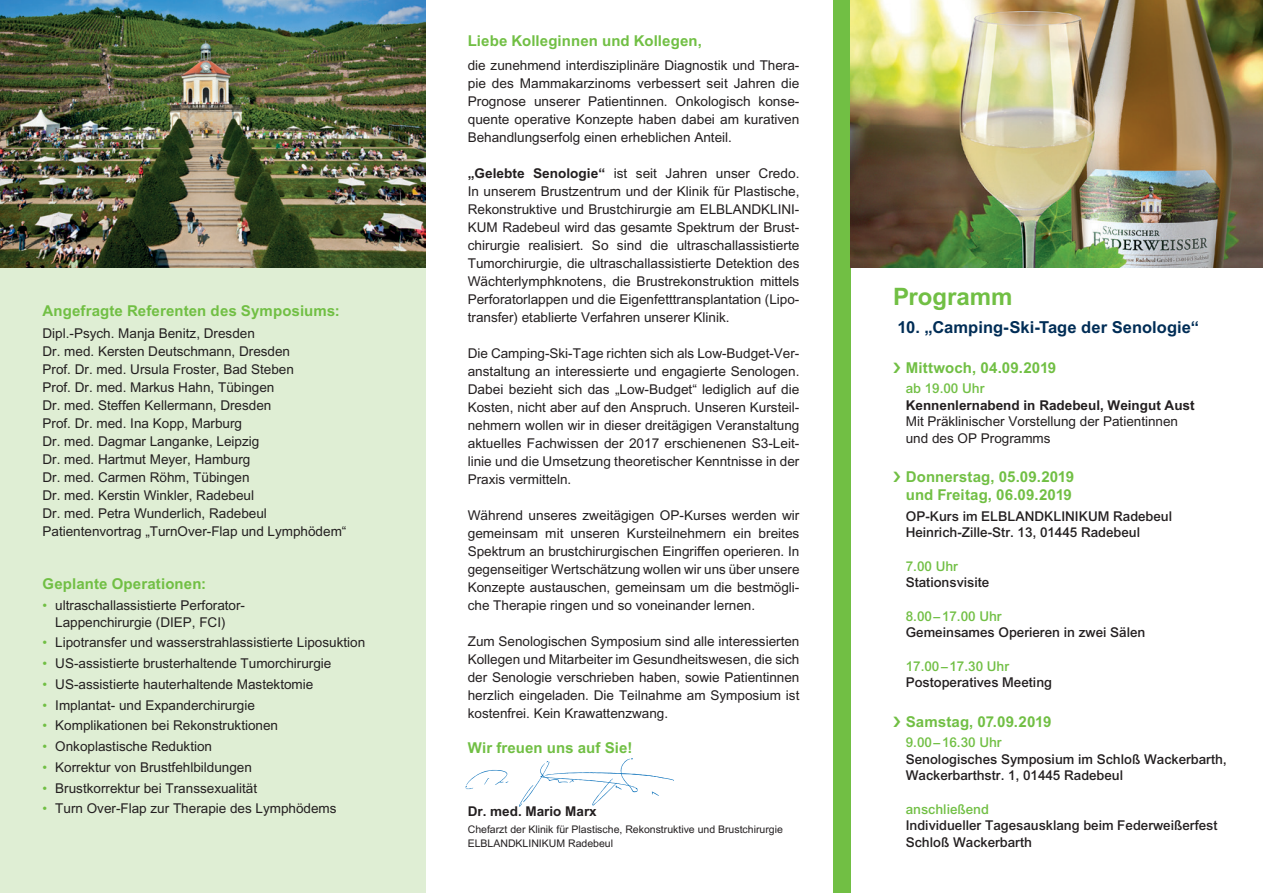
<style>
.page{position:relative;width:1263px;height:893px;background:#fff}
.page>*{position:absolute;margin:0;border:0;box-sizing:border-box;transform-origin:0 0}
.Titel_Bold{font:700 24px "Arial";color:#71bf44}
.Überschrift_ELK_BLAU{font:700 16.5px "Arial";letter-spacing:.005em;color:#002d56}
.Unterüberschrift_ELK{font:700 15px/18px "Arial";letter-spacing:.01em;color:#71bf44}
.Fließtext_block{font:13.5px/18px "Arial";color:#231f20;text-align:justify}
.Fließtext_links_ohne{font:13.5px/18px "Arial";color:#231f20}
.Programm{font:500 13.5px/16.5px "Arial";color:#231f20}
.Programm-2{font:13.5px/16.5px "Arial";color:#231f20}
.Fließtext_links_ohne-2{font:700 13.5px "Arial";color:#231f20}
.Fließtext_links_ohne-3{font:10.5px/13.5px "Arial";color:#231f20}
.s1{color:#71bf44}
.s2{font-weight:700}
.s3{font-weight:500;color:#71bf44}
</style>
<div class="page">
<div style="left:0;top:0;width:425px;height:893px;background:#dfeed4"></div>
<div style="left:833px;top:0;width:17px;height:893px;background:#71bf44"></div>
<svg style="left:466px;top:758px;width:208px;height:49px"></svg>
<img style="left:0;top:0;width:425px;height:268px">
<img style="left:850px;top:0;width:413px;height:268px">
<p class="Unterüberschrift_ELK" style="left:43px;top:302px;width:299px">Angefragte Referenten des Symposiums:</p>
<p class="Fließtext_links_ohne" style="left:43px;top:324px;width:305px">Dipl.-Psych. Manja Benitz, Dresden<br>Dr. med. Kersten Deutschmann, Dresden<br>Prof. Dr. med. Ursula Froster, Bad Steben<br>Prof. Dr. med. Markus Hahn, Tübingen<br>Dr. med. Steffen Kellermann, Dresden<br>Prof. Dr. med. Ina Kopp, Marburg<br>Dr. med. Dagmar Langanke, Leipzig<br>Dr. med. Hartmut Meyer, Hamburg<br>Dr. med. Carmen Röhm, Tübingen<br>Dr. med. Kerstin Winkler, Radebeul<br>Dr. med. Petra Wunderlich, Radebeul Patientenvortrag „TurnOver-Flap und Lymphödem“</p>
<p class="Unterüberschrift_ELK" style="left:43px;top:575px;width:165px">Geplante Operationen:</p>
<p class="Fließtext_block" style="left:43px;top:597px;width:204px;line-height:16.5px;text-align:center"><span class="s1">•</span> ultraschallassistierte Perforator-<br>Lappenchirurgie (DIEP, FCI)</p>
<p class="Fließtext_block" style="left:43px;top:633px;width:324px"><span class="s1">•</span> Lipotransfer und wasserstrahlassistierte Liposuktion</p>
<p class="Fließtext_block" style="left:43px;top:654px;width:290px"><span class="s1">•</span> US-assistierte brusterhaltende Tumorchirurgie</p>
<p class="Fließtext_block" style="left:43px;top:675px;width:272px"><span class="s1">•</span> US-assistierte hauterhaltende Mastektomie</p>
<p class="Fließtext_block" style="left:43px;top:696px;width:214px"><span class="s1">•</span> Implantat- und Expanderchirurgie</p>
<p class="Fließtext_block" style="left:43px;top:716px;width:237px"><span class="s1">•</span> Komplikationen bei Rekonstruktionen</p>
<p class="Fließtext_block" style="left:43px;top:737px;width:171px"><span class="s1">•</span> Onkoplastische Reduktion</p>
<p class="Fließtext_block" style="left:43px;top:758px;width:211px"><span class="s1">•</span> Korrektur von Brustfehlbildungen</p>
<p class="Fließtext_block" style="left:43px;top:779px;width:216px"><span class="s1">•</span> Brustkorrektur bei Transsexualität</p>
<p class="Fließtext_block" style="left:43px;top:800px;width:296px"><span class="s1">•</span> Turn Over-Flap zur Therapie des Lymphödems</p>
<p class="Unterüberschrift_ELK" style="left:468px;top:32px;width:236px">Liebe Kolleginnen und Kollegen,</p>
<p class="Fließtext_block" style="left:468px;top:56px;width:333px">die zunehmend interdisziplinäre Diagnostik und Thera&shy;pie des Mammakarzinoms verbessert seit Jahren die Prognose unserer Patientinnen. Onkologisch konse&shy;quente operative Konzepte haben dabei am kurativen Behandlungserfolg einen erheblichen Anteil.</p>
<p class="Fließtext_block" style="left:468px;top:164px;width:333px"><span class="s2">„Gelebte Senologie“</span> ist seit Jahren unser Credo.<br>In unserem Brustzentrum und der Klinik für Plastische, Rekonstruktive und Brustchirurgie am ELBLANDKLINI-KUM Radebeul wird das gesamte Spektrum der Brust&shy;chirurgie realisiert. So sind die ultraschallassistierte Tumorchirurgie, die ultraschallassistierte Detektion des Wächterlymphknotens, die Brustrekonstruktion mittels Perforatorlappen und die Eigenfetttransplantation (Lipo&shy;transfer) etablierte Verfahren unserer Klinik.</p>
<p class="Fließtext_block" style="left:468px;top:344px;width:333px">Die Camping-Ski-Tage richten sich als Low-Budget-Ver&shy;anstaltung an interessierte und engagierte Senologen.<br>Dabei bezieht sich das „Low-Budget“ lediglich auf die Kosten, nicht aber auf den Anspruch. Unseren Kursteil&shy;nehmern wollen wir in dieser dreitägigen Veranstaltung aktuelles Fachwissen der 2017 erschienenen S3-Leit&shy;linie und die Umsetzung theoretischer Kenntnisse in der Praxis vermitteln.</p>
<p class="Fließtext_block" style="left:468px;top:506px;width:333px">Während unseres zweitägigen OP-Kurses werden wir gemeinsam mit unseren Kursteilnehmern ein breites Spektrum an brustchirurgischen Eingriffen operieren. In gegenseitiger Wertschätzung wollen wir uns über unsere Konzepte austauschen, gemeinsam um die bestmögli&shy;che Therapie ringen und so voneinander lernen.</p>
<p class="Fließtext_block" style="left:468px;top:632px;width:333px">Zum Senologischen Symposium sind alle interessierten Kollegen und Mitarbeiter im Gesundheitswesen, die sich der Senologie verschrieben haben, sowie Patientinnen herzlich eingeladen. Die Teilnahme am Symposium ist kostenfrei. Kein Krawattenzwang.</p>
<p class="Unterüberschrift_ELK" style="left:468px;top:739px;width:166px">Wir freuen uns auf Sie!</p>
<p class="Fließtext_links_ohne-2" style="left:468px;top:803px;width:131px">Dr. med. Mario Marx</p>
<p class="Fließtext_links_ohne-3" style="left:468px;top:823px;width:317px">Chefarzt der Klinik für Plastische, Rekonstruktive und Brustchirurgie<br>ELBLANDKLINIKUM Radebeul</p>
<p class="Titel_Bold" style="left:893px;top:283px;width:121px">Programm</p>
<p class="Überschrift_ELK_BLAU" style="left:898px;top:318px;width:303px">10. „Camping-Ski-Tage der Senologie“</p>
<p class="Unterüberschrift_ELK" style="left:906px;top:358px;width:152px">Mittwoch, 04.09.2019</p>
<p class="Programm-2" style="left:906px;top:380px;width:290px"><span class="s3">ab 19.00 Uhr<br></span><span class="s2">Kennenlernabend in Radebeul, Weingut Aust<br></span>Mit Präklinischer Vorstellung der Patientinnen und des OP Programms</p>
<p class="Unterüberschrift_ELK" style="left:906px;top:468px;width:170px">Donnerstag, 05.09.2019 und Freitag, 06.09.2019</p>
<p class="Programm" style="left:906px;top:508px;width:268px">OP-Kurs im ELBLANDKLINIKUM Radebeul<br>Heinrich-Zille-Str. 13, 01445 Radebeul</p>
<p class="Programm" style="left:906px;top:558px;width:85px"><span class="s1">7.00 Uhr<br></span>Stationsvisite</p>
<p class="Programm" style="left:906px;top:608px;width:241px"><span class="s1">8.00–17.00 Uhr<br></span>Gemeinsames Operieren in zwei Sälen</p>
<p class="Programm" style="left:906px;top:658px;width:148px"><span class="s1">17.00–17.30 Uhr<br></span>Postoperatives Meeting</p>
<p class="Unterüberschrift_ELK" style="left:906px;top:712px;width:147px">Samstag, 07.09.2019</p>
<p class="Programm" style="left:906px;top:734px;width:322px"><span class="s1">9.00–16.30 Uhr<br></span>Senologisches Symposium im Schloß Wackerbarth,<br>Wackerbarthstr. 1, 01445 Radebeul</p>
<p class="Programm" style="left:906px;top:801px;width:313px"><span class="s1">anschließend<br></span>Individueller Tagesausklang beim Federweißerfest<br>Schloß Wackerbarth</p>
</div>
